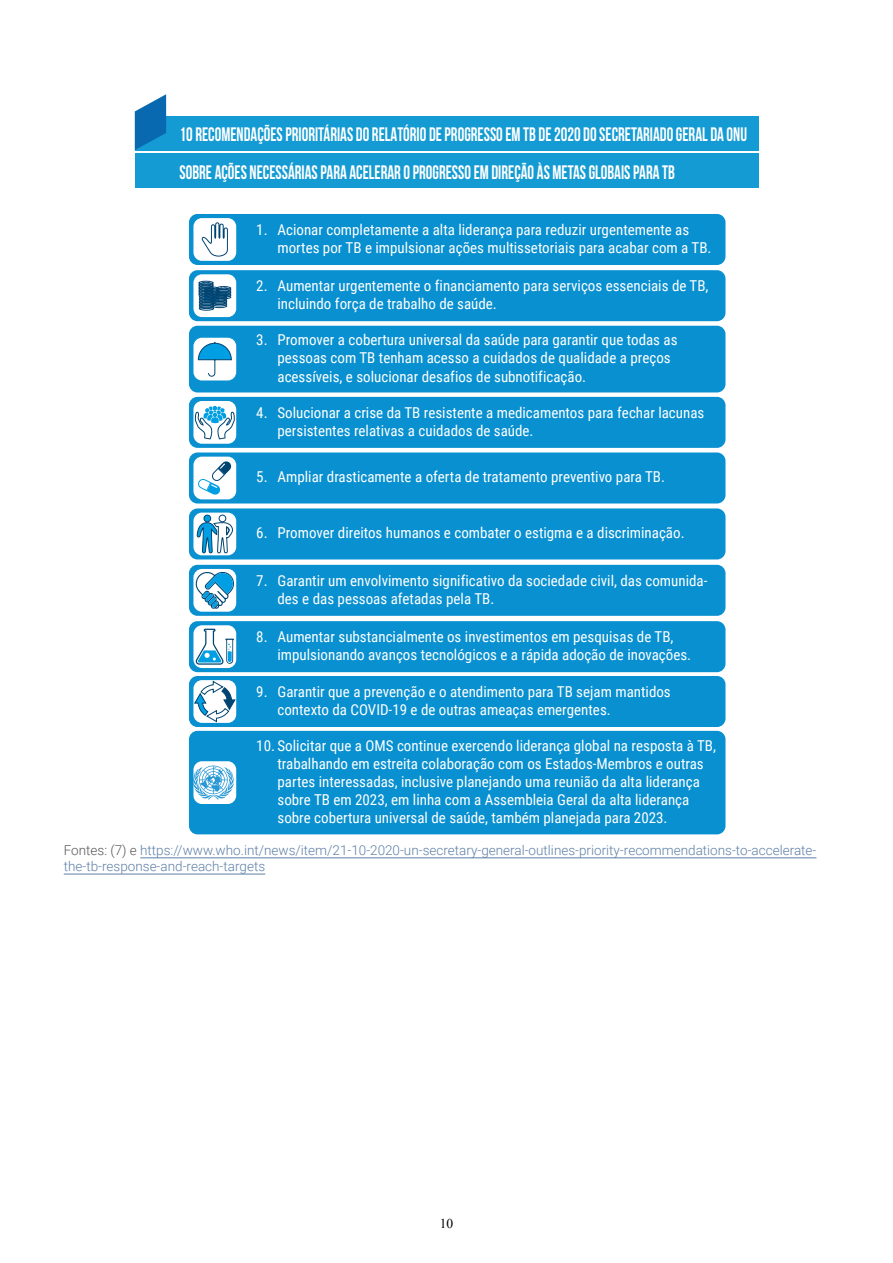
<style>
.page{position:relative;width:893px;height:1263px;background:#fff}
.page>*{position:absolute;margin:0;border:0;box-sizing:border-box;transform-origin:0 0}
.t1{font:700 19.5px/37.5px "Bebas Neue";color:#fff;scale:.86 1}
.t2{font:15px/18px "Roboto Condensed";color:#fff}
.t3{font:300 13.5px/16.2px "Roboto";color:#5e7fa7}
.t4{font:13.5px "Times New Roman";color:#000}
.s1{color:#575756}
</style>
<div class="page">
<div style="left:135px;top:116px;width:623px;height:34px;background:#159bd3"></div>
<div style="left:135px;top:153px;width:623px;height:34px;background:#159bd3"></div>
<svg style="left:135px;top:94px;width:31px;height:56px"></svg>
<div style="left:189px;top:214px;width:536px;height:51px;background:#0990d0;border-radius:9px"></div>
<div style="left:193px;top:218px;width:43px;height:43px;background:#fff;border-radius:9px"></div>
<svg style="left:202px;top:222px;width:26px;height:35px"></svg>
<div style="left:189px;top:270px;width:536px;height:51px;background:#0990d0;border-radius:9px"></div>
<div style="left:193px;top:274px;width:43px;height:43px;background:#fff;border-radius:9px"></div>
<div style="left:216px;top:295px;width:15px;height:4px;border:1px solid #004472;border-radius:50%"></div>
<div style="left:216px;top:294px;width:15px;height:3px;border:1px solid #004472;border-radius:50%"></div>
<div style="left:216px;top:292px;width:15px;height:4px;border:1px solid #004472;border-radius:50%"></div>
<div style="left:216px;top:291px;width:15px;height:3px;border:1px solid #004472;border-radius:50%"></div>
<div style="left:216px;top:289px;width:15px;height:4px;border:1px solid #004472;border-radius:50%"></div>
<div style="left:216px;top:288px;width:15px;height:3px;border:1px solid #004472;border-radius:50%"></div>
<div style="left:216px;top:286px;width:15px;height:4px;border:1px solid #004472;border-radius:50%"></div>
<div style="left:199px;top:293px;width:14px;height:4px;border:1px solid #004472;border-radius:50%"></div>
<div style="left:199px;top:291px;width:14px;height:4px;border:1px solid #004472;border-radius:50%"></div>
<div style="left:199px;top:290px;width:14px;height:3px;border:1px solid #004472;border-radius:50%"></div>
<div style="left:199px;top:288px;width:14px;height:4px;border:1px solid #004472;border-radius:50%"></div>
<div style="left:199px;top:287px;width:14px;height:3px;border:1px solid #004472;border-radius:50%"></div>
<div style="left:199px;top:286px;width:14px;height:3px;border:1px solid #004472;border-radius:50%"></div>
<div style="left:199px;top:284px;width:14px;height:3px;border:1px solid #004472;border-radius:50%"></div>
<div style="left:199px;top:282px;width:14px;height:4px;border:1px solid #004472;border-radius:50%"></div>
<div style="left:199px;top:281px;width:14px;height:3px;border:1px solid #004472;border-radius:50%"></div>
<div style="left:212px;top:304px;width:15px;height:4px;border:1px solid #004472;border-radius:50%"></div>
<div style="left:212px;top:303px;width:15px;height:3px;border:1px solid #004472;border-radius:50%"></div>
<div style="left:212px;top:301px;width:15px;height:4px;border:1px solid #004472;border-radius:50%"></div>
<div style="left:212px;top:300px;width:15px;height:3px;border:1px solid #004472;border-radius:50%"></div>
<div style="left:212px;top:298px;width:15px;height:4px;border:1px solid #004472;border-radius:50%"></div>
<div style="left:212px;top:297px;width:15px;height:3px;border:1px solid #004472;border-radius:50%"></div>
<div style="left:212px;top:295px;width:15px;height:4px;border:1px solid #004472;border-radius:50%"></div>
<div style="left:199px;top:307px;width:15px;height:3px;border:1px solid #004472;border-radius:50%"></div>
<div style="left:199px;top:305px;width:15px;height:4px;border:1px solid #004472;border-radius:50%"></div>
<div style="left:199px;top:304px;width:15px;height:3px;border:1px solid #004472;border-radius:50%"></div>
<div style="left:199px;top:302px;width:15px;height:4px;border:1px solid #004472;border-radius:50%"></div>
<div style="left:199px;top:301px;width:15px;height:3px;border:1px solid #004472;border-radius:50%"></div>
<div style="left:199px;top:299px;width:15px;height:4px;border:1px solid #004472;border-radius:50%"></div>
<div style="left:199px;top:298px;width:15px;height:3px;border:1px solid #004472;border-radius:50%"></div>
<div style="left:199px;top:296px;width:15px;height:4px;border:1px solid #004472;border-radius:50%"></div>
<div style="left:199px;top:295px;width:15px;height:3px;border:1px solid #004472;border-radius:50%"></div>
<svg style="left:202px;top:282px;width:26px;height:15px"></svg>
<div style="left:189px;top:397px;width:536px;height:51px;background:#0990d0;border-radius:9px"></div>
<div style="left:193px;top:401px;width:43px;height:43px;background:#fff;border-radius:9px"></div>
<svg style="left:195px;top:406px;width:40px;height:42px"></svg>
<div style="left:189px;top:452px;width:536px;height:51px;background:#0990d0;border-radius:9px"></div>
<div style="left:193px;top:457px;width:43px;height:42px;background:#fff;border-radius:9px"></div>
<svg style="left:198px;top:461px;width:34px;height:34px"></svg>
<div style="left:189px;top:508px;width:536px;height:51px;background:#0990d0;border-radius:9px"></div>
<div style="left:193px;top:513px;width:43px;height:42px;background:#fff;border-radius:9px"></div>
<div style="left:189px;top:565px;width:536px;height:51px;background:#0990d0;border-radius:9px"></div>
<div style="left:193px;top:569px;width:43px;height:43px;background:#fff;border-radius:9px"></div>
<svg style="left:195px;top:508px;width:39px;height:101px"></svg>
<div style="left:189px;top:621px;width:536px;height:51px;background:#0990d0;border-radius:9px"></div>
<div style="left:193px;top:625px;width:43px;height:43px;background:#fff;border-radius:9px"></div>
<svg style="left:195px;top:629px;width:39px;height:36px"></svg>
<div style="left:189px;top:676px;width:536px;height:51px;background:#0990d0;border-radius:9px"></div>
<svg style="left:193px;top:680px;width:43px;height:43px;background:#bdd5e3"></svg>
<div style="left:189px;top:731px;width:536px;height:103px;background:#0990d0;border-radius:9px"></div>
<div style="left:193px;top:761px;width:43px;height:43px;background:#fff;border-radius:9px"></div>
<svg style="left:193px;top:765px;width:41px;height:35px"></svg>
<div style="left:189px;top:326px;width:536px;height:66px;background:#0990d0;border-radius:9px"></div>
<div style="left:193px;top:338px;width:43px;height:42px;background:#fff;border-radius:9px"></div>
<svg style="left:198px;top:341px;width:34px;height:36px"></svg>
<hr style="left:140px;top:857px;width:676px;height:1px;background:#5e7fa7">
<hr style="left:64px;top:874px;width:201px;height:1px;background:#5e7fa7">
<h1 class="t1" style="left:180px;top:115px;width:661px">10 RECOMENDAÇÕES PRIORITÁRIAS DO RELATÓRIO DE PROGRESSO EM TB DE 2020 DO SECRETARIADO GERAL DA ONU<br>SOBRE AÇÕES NECESSÁRIAS PARA ACELERAR O PROGRESSO EM DIREÇÃO ÀS METAS GLOBAIS PARA TB</h1>
<p class="t2" style="left:277px;top:220px;width:435px;text-indent:-21px">1. Acionar completamente a alta liderança para reduzir urgentemente as mortes por TB e impulsionar ações multissetoriais para acabar com a TB.</p>
<p class="t2" style="left:277px;top:276px;width:432px;text-indent:-21px">2. Aumentar urgentemente o financiamento para serviços essenciais de TB, incluindo força de trabalho de saúde.</p>
<p class="t2" style="left:277px;top:331px;width:402px;text-indent:-21px">3. Promover a cobertura universal da saúde para garantir que todas as pessoas com TB tenham acesso a cuidados de qualidade a preços acessíveis, e solucionar desafios de subnotificação.</p>
<p class="t2" style="left:277px;top:403px;width:428px;text-indent:-21px">4. Solucionar a crise da TB resistente a medicamentos para fechar lacunas persistentes relativas a cuidados de saúde.</p>
<p class="t2" style="left:256px;top:467px;width:410px">5. Ampliar drasticamente a oferta de tratamento preventivo para TB.</p>
<p class="t2" style="left:256px;top:523px;width:430px">6. Promover direitos humanos e combater o estigma e a discriminação.</p>
<p class="t2" style="left:277px;top:571px;width:431px;text-indent:-21px">7. Garantir um envolvimento significativo da sociedade civil, das comunida&shy;des e das pessoas afetadas pela TB.</p>
<p class="t2" style="left:277px;top:627px;width:415px;text-indent:-21px">8. Aumentar substancialmente os investimentos em pesquisas de TB, impulsionando avanços tecnológicos e a rápida adoção de inovações.</p>
<p class="t2" style="left:277px;top:682px;width:395px;text-indent:-21px">9. Garantir que a prevenção e o atendimento para TB sejam mantidos contexto da COVID-19 e de outras ameaças emergentes.</p>
<p class="t2" style="left:277px;top:736px;width:440px;text-indent:-21px">10. Solicitar que a OMS continue exercendo liderança global na resposta à TB, trabalhando em estreita colaboração com os Estados-Membros e outras partes interessadas, inclusive planejando uma reunião da alta liderança sobre TB em 2023, em linha com a Assembleia Geral da alta liderança sobre cobertura universal de saúde, também planejada para 2023.</p>
<p class="t3" style="left:64px;top:841px;width:754px"><span class="s1">Fontes: (7) e</span> https://www.who.int/news/item/21-10-2020-un-secretary-general-outlines-priority-recommendations-to-accelerate&shy;the-tb-response-and-reach-targets</p>
<p class="t4" style="left:440px;top:1214px;width:15px">10</p>
</div>
